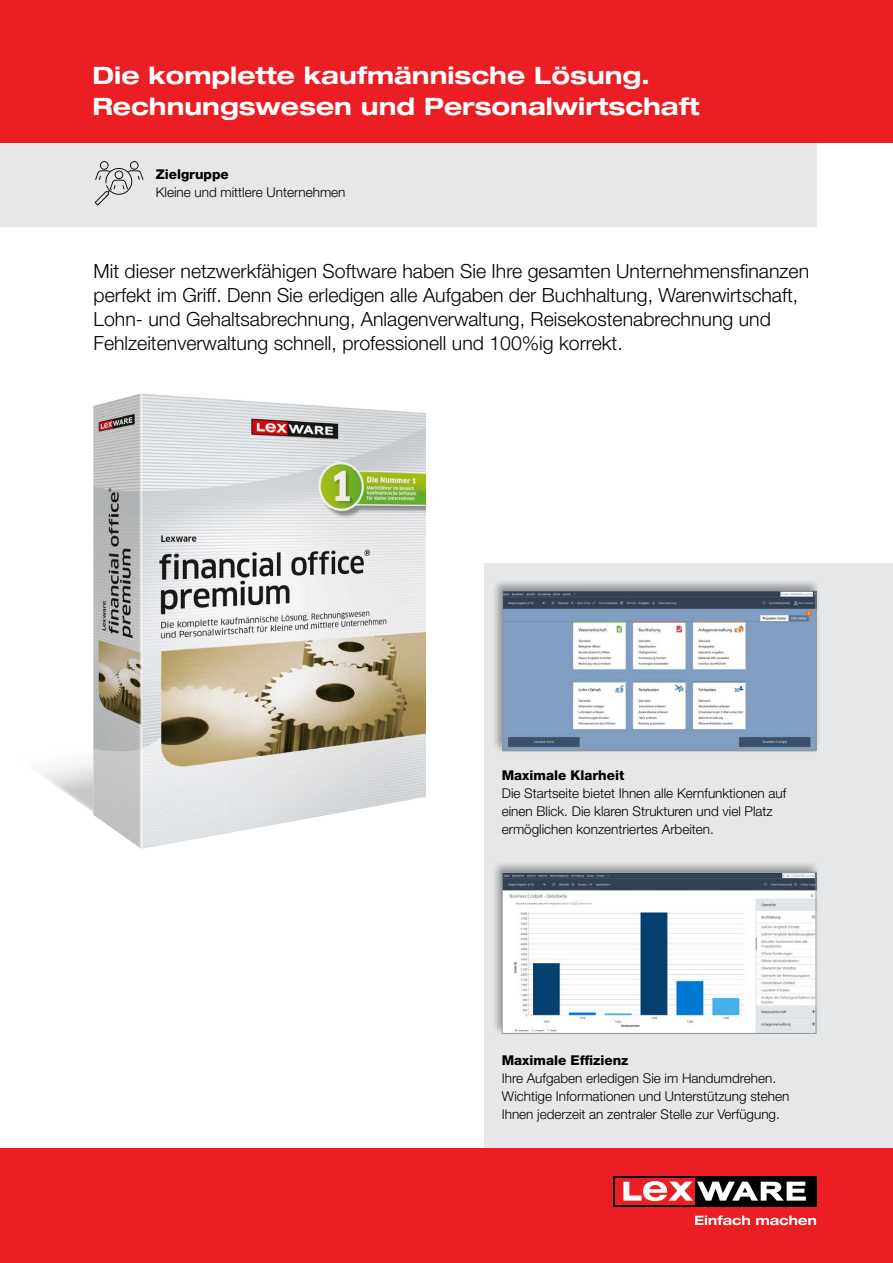
<style>
.page{position:relative;width:893px;height:1263px;background:#fff}
.page>*{position:absolute;margin:0;border:0;box-sizing:border-box;transform-origin:0 0}
.t1{font:700 expanded 24px/30.9px "Helvetica Neue LT Std";color:#fff}
.t2{font:300 19.5px/24px "Helvetica Neue LT Std";color:#000}
.t3{font:300 13.5px/18px "Helvetica Neue LT Std";color:#000}
.t4{font:800 13.5px "Helvetica Neue LT Std";color:#000}
</style>
<div class="page">
<div style="left:0;top:141px;width:816px;height:85px;background:#e6e7e8"></div>
<div style="left:485px;top:563px;width:408px;height:620px;background:#e6e7e8"></div>
<div style="left:0;top:0;width:893px;height:142px;background:#ed1d24"></div>
<div style="left:0;top:1148px;width:893px;height:115px;background:#ed1d24"></div>
<div style="left:613px;top:1176px;width:203px;height:30px;background:#000"></div>
<div style="left:615px;top:1178px;width:80px;height:26px;background:#ed1d24"></div>
<svg style="left:623px;top:1181px;width:183px;height:20px"></svg>
<svg style="left:695px;top:1215px;width:55px;height:10px"></svg>
<svg style="left:756px;top:1215px;width:60px;height:10px"></svg>
<svg style="left:95px;top:161px;width:48px;height:45px"></svg>
<div style="left:492px;top:579px;width:328px;height:175px;background:#000;opacity:.35"></div>
<img style="left:504px;top:592px;width:310px;height:157px">
<div style="left:502px;top:590px;width:314px;height:161px;border:1px solid #939598"></div>
<div style="left:492px;top:860px;width:328px;height:176px;background:#000;opacity:.35"></div>
<img style="left:504px;top:874px;width:310px;height:158px">
<div style="left:502px;top:872px;width:314px;height:162px;border:1px solid #939598"></div>
<svg style="left:41px;top:713px;width:104px;height:136px"></svg>
<img style="left:94px;top:394px;width:332px;height:454px">
<h1 class="t1" style="left:92px;top:59px;width:609px">Die komplette kaufmännische Lösung.<br>Rechnungswesen und Personalwirtschaft</h1>
<p class="t4" style="left:156px;top:166px;width:75px">Zielgruppe</p>
<p class="t3" style="left:156px;top:183px;width:191px">Kleine und mittlere Unternehmen</p>
<p class="t2" style="left:94px;top:259px;width:717px">Mit dieser netzwerkfähigen Software haben Sie Ihre gesamten Unternehmensfinanzen perfekt im Griff. Denn Sie erledigen alle Aufgaben der Buchhaltung, Warenwirtschaft, Lohn- und Gehaltsabrechnung, Anlagenverwaltung, Reisekostenabrechnung und Fehlzeitenverwaltung schnell, professionell und 100%ig korrekt.</p>
<p class="t4" style="left:502px;top:767px;width:124px">Maximale Klarheit</p>
<p class="t3" style="left:502px;top:784px;width:286px">Die Startseite bietet Ihnen alle Kernfunktionen auf einen Blick. Die klaren Strukturen und viel Platz ermöglichen konzentriertes Arbeiten.</p>
<p class="t4" style="left:502px;top:1052px;width:128px">Maximale Effizienz</p>
<p class="t3" style="left:502px;top:1068px;width:289px">Ihre Aufgaben erledigen Sie im Handumdrehen.<br>Wichtige Informationen und Unterstützung stehen<br>Ihnen jederzeit an zentraler Stelle zur Verfügung.</p>
</div>
